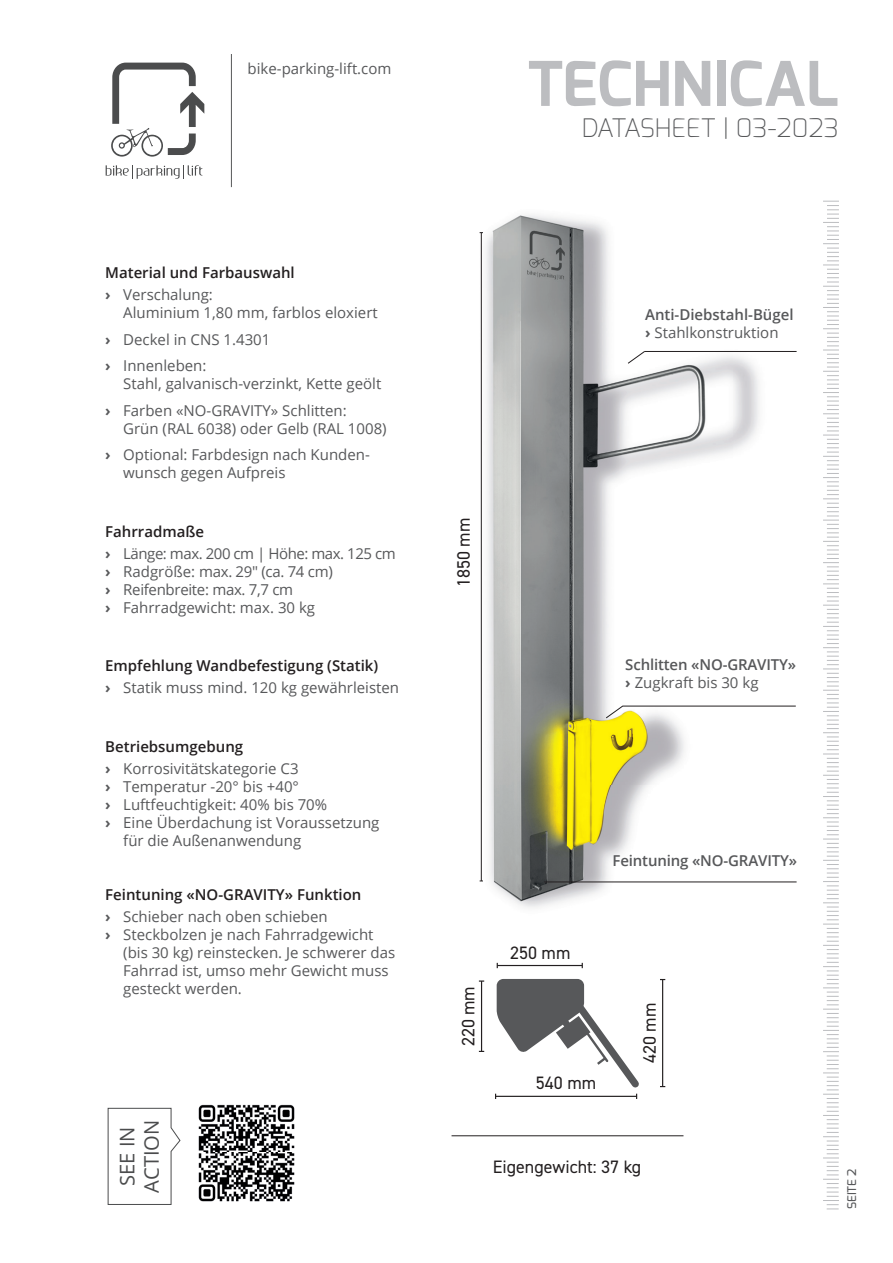
<style>
.page{position:relative;width:893px;height:1263px;background:#fff}
.page>*{position:absolute;margin:0;border:0;box-sizing:border-box;transform-origin:0 0}
.t1{font:700 61.5px "Exo";color:#bcbdc0}
.t2{font:200 25.5px "Exo";color:#57585a}
.t3{font:20.1px/24.2px "Open Sans";color:#4b4c4d;text-align:center}
.t4{font:18px "DIN2014";color:#231f20}
.t5{font:15px/18px "Open Sans";color:#57585a}
.t6{font:600 15px/22.2px "Open Sans";color:#231f20}
.t7{font:600 15px/18px "Open Sans";letter-spacing:-.01em;color:#57585a}
.t8{font:15px/22.2px "Open Sans";letter-spacing:-.03em;color:#57585a}
.t9{font:500 12px "Exo";color:#57585a}
.s1{font-weight:700;color:#57585a}
.s2{font-weight:400;color:#57585a}
.s3{font-weight:700}
.s4{font-weight:600;color:#231f20}
.s5{font-weight:400}
</style>
<div class="page">
<svg style="left:106px;top:165px;width:96px;height:14px"></svg>
<svg style="left:111px;top:63px;width:93px;height:94px"></svg>
<svg style="left:823px;top:200px;width:16px;height:1010px"></svg>
<hr style="left:231px;top:54px;width:1px;height:133px;background:#57585a">
<img style="left:479px;top:215px;width:303px;height:693px">
<svg style="left:627px;top:350px;width:19px;height:14px"></svg>
<hr style="left:644px;top:351px;width:153px;height:1px;background:#231f20">
<svg style="left:605px;top:705px;width:19px;height:14px"></svg>
<hr style="left:623px;top:706px;width:173px;height:1px;background:#231f20">
<img style="left:198px;top:1104px;width:97px;height:98px">
<svg style="left:108px;top:1108px;width:73px;height:97px"></svg>
<hr style="left:497px;top:965px;width:85px;height:1px;background:#231f20">
<hr style="left:481px;top:981px;width:1px;height:70px;background:#231f20">
<svg style="left:495px;top:979px;width:144px;height:120px"></svg>
<hr style="left:662px;top:979px;width:1px;height:107px;background:#231f20">
<hr style="left:481px;top:233px;width:1px;height:648px;background:#231f20">
<hr style="left:544px;top:881px;width:253px;height:1px;background:#231f20">
<hr style="left:452px;top:1135px;width:231px;height:1px;background:#231f20">
<p class="t5" style="left:248px;top:59px;width:145px">bike-parking-lift.com</p>
<p class="t6" style="left:105px;top:261px;width:191px">Material und Farbauswahl <span class="s1">›</span> <span class="s2">Verschalung:</span></p>
<p class="t5" style="left:105px;top:299px;width:274px;line-height:26.5px;text-indent:18px">Aluminium 1,80 mm, farblos eloxiert <span class="s3">›</span> Deckel in CNS 1.4301<br><span class="s3">›</span> Innenleben:</p>
<p class="t5" style="left:105px;top:370px;width:278px;line-height:26.5px;text-indent:18px">Stahl, galvanisch-verzinkt, Kette geölt <span class="s3">›</span> Farben «NO-GRAVITY» Schlitten:</p>
<p class="t5" style="left:105px;top:415px;width:283px;line-height:26.5px;text-indent:18px">Grün (RAL 6038) oder Gelb (RAL 1008) <span class="s3">›</span> Optional: Farbdesign nach Kunden-</p>
<p class="t5" style="left:123px;top:463px;width:164px">wunsch gegen Aufpreis</p>
<p class="t8" style="left:105px;top:520px;width:292px"><span class="s4">Fahrradmaße<br></span><span class="s3">›</span> Länge: max. 200 cm | Höhe: max. 125 cm</p>
<p class="t5" style="left:105px;top:562px;width:229px"><span class="s3">›</span> Radgröße: max. 29″ (ca. 74 cm) <span class="s3">›</span> Reifenbreite: max. 7,7 cm<br><span class="s3">›</span> Fahrradgewicht: max. 30 kg</p>
<p class="t6" style="left:105px;top:654px;width:295px">Empfehlung Wandbefestigung (Statik)<br><span class="s1">›</span> <span class="s2">Statik muss mind. 120 kg gewährleisten</span></p>
<p class="t5" style="left:105px;top:734px;width:195px;line-height:22.2px"><span class="s4">Betriebsumgebung<br></span><span class="s3">›</span> Korrosivitätskategorie C3</p>
<p class="t5" style="left:105px;top:777px;width:195px"><span class="s3">›</span> Temperatur -20° bis +40°</p>
<p class="t5" style="left:105px;top:795px;width:223px"><span class="s3">›</span> Luftfeuchtigkeit: 40% bis 70%</p>
<p class="t5" style="left:105px;top:813px;width:276px"><span class="s3">›</span> Eine Überdachung ist Voraussetzung</p>
<p class="t5" style="left:123px;top:831px;width:179px">für die Außenanwendung</p>
<p class="t6" style="left:105px;top:883px;width:258px">Feintuning «NO-GRAVITY» Funktion <span class="s1">›</span> <span class="s2">Schieber nach oben schieben</span></p>
<p class="t5" style="left:123px;top:925px;width:274px;text-indent:-18px"><span class="s3">›</span> Steckbolzen je nach Fahrradgewicht (bis 30 kg) reinstecken. Je schwerer das<br>Fahrrad ist, umso mehr Gewicht muss gesteckt werden.</p>
<h3 class="t3" style="left:115px;top:1193px;width:75px;rotate:-90deg">SEE IN<br>ACTION</h3>
<h1 class="t1" style="left:527px;top:44px;width:313px">TECHNICAL</h1>
<h2 class="t2" style="left:581px;top:111px;width:259px">DATASHEET | 03-2023</h2>
<p class="t7" style="left:645px;top:305px;width:150px">Anti-Diebstahl-Bügel <span class="s3">›</span> <span class="s5">Stahlkonstruktion</span></p>
<p class="t4" style="left:452px;top:587px;width:71px;rotate:-90deg">1850 mm</p>
<p class="t7" style="left:625px;top:655px;width:172px">Schlitten «NO-GRAVITY» <span class="s3">›</span> <span class="s5">Zugkraft bis 30 kg</span></p>
<p class="t7" style="left:612px;top:851px;width:186px">Feintuning «NO-GRAVITY»</p>
<p class="t4" style="left:457px;top:1046px;width:62px;rotate:-90deg">220 mm</p>
<p class="t4" style="left:510px;top:941px;width:62px">250 mm</p>
<p class="t4" style="left:536px;top:1072px;width:62px">540 mm</p>
<p class="t4" style="left:638px;top:1063px;width:62px;rotate:-90deg">420 mm</p>
<p class="t4" style="left:493px;top:1156px;width:150px">Eigengewicht: 37 kg</p>
<p class="t9" style="left:844px;top:1209px;width:42px;rotate:-90deg">SEITE 2</p>
</div>
